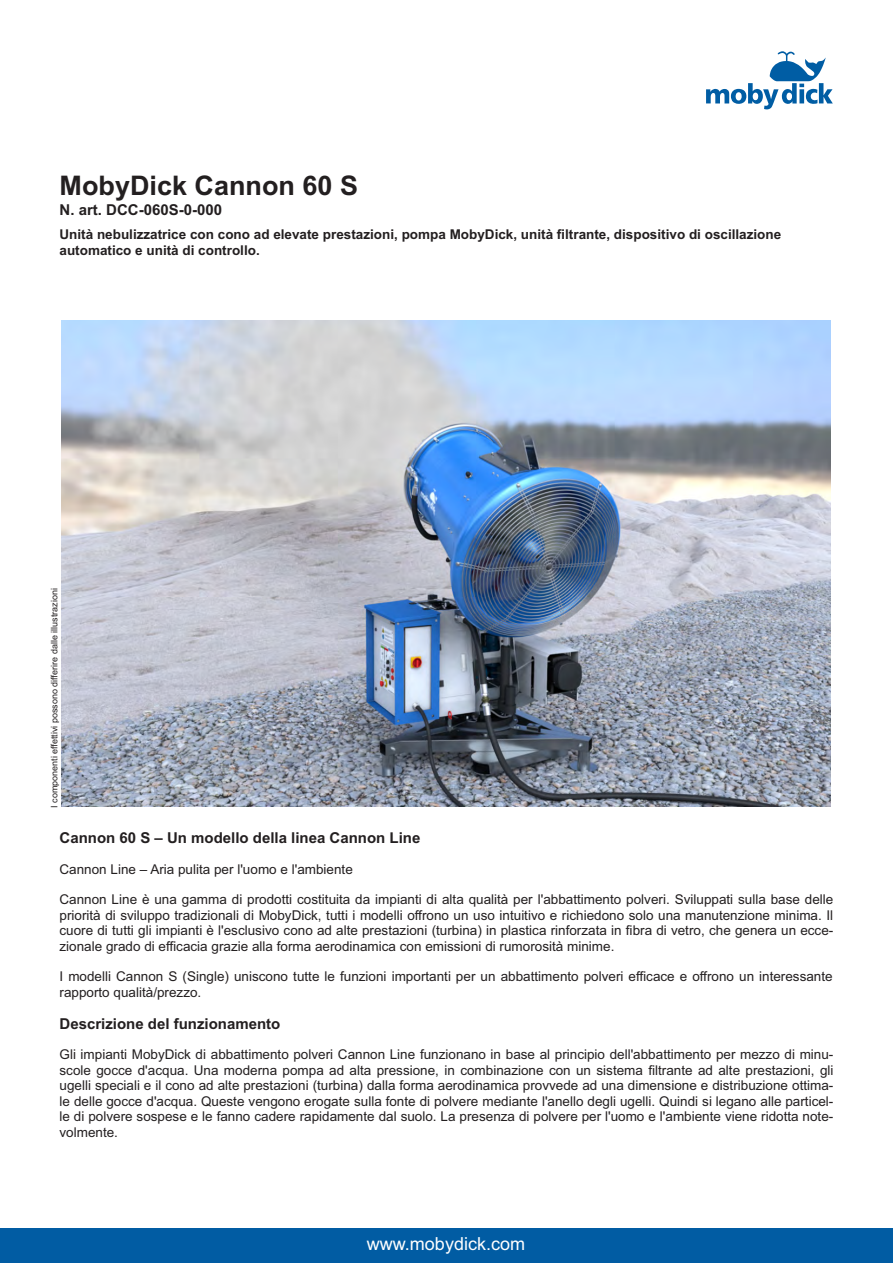
<style>
.page{position:relative;width:893px;height:1263px;background:#fff}
.page>*{position:absolute;margin:0;border:0;box-sizing:border-box;transform-origin:0 0}
.t1{font:700 27px "Arial";color:#231f20}
.t2{font:18px "Arial";color:#fff}
.t3{font:700 15px "Arial";color:#231f20}
.t4{font:13.5px/15.5px "Arial";color:#231f20;text-align:justify}
.t5{font:700 13.5px/15.5px "Arial";color:#231f20}
.t6{font:9px "Arial";color:#231f20}
</style>
<div class="page">
<svg style="left:706px;top:51px;width:127px;height:58px"></svg>
<img style="left:61px;top:320px;width:769px;height:486px">
<div style="left:0;top:1229px;width:893px;height:34px;background:#015ca3"></div>
<h1 class="t1" style="left:60px;top:175px;width:300px">MobyDick Cannon 60 S</h1>
<p class="t3" style="left:60px;top:204px;width:164px">N. art. DCC-060S-0-000</p>
<p class="t5" style="left:60px;top:228px;width:723px">Unità nebulizzatrice con cono ad elevate prestazioni, pompa MobyDick, unità filtrante, dispositivo di oscillazione automatico e unità di controllo.</p>
<p class="t6" style="left:51px;top:808px;width:221px;rotate:-90deg">I componenti effettivi possono differire dalle illustrazioni</p>
<p class="t3" style="left:60px;top:832px;width:362px">Cannon 60 S – Un modello della linea Cannon Line</p>
<p class="t4" style="left:60px;top:862px;width:295px">Cannon Line – Aria pulita per l'uomo e l'ambiente</p>
<p class="t4" style="left:60px;top:893px;width:775px">Cannon Line è una gamma di prodotti costituita da impianti di alta qualità per l'abbattimento polveri. Sviluppati sulla base delle priorità di sviluppo tradizionali di MobyDick, tutti i modelli offrono un uso intuitivo e richiedono solo una manutenzione minima. Il cuore di tutti gli impianti è l'esclusivo cono ad alte prestazioni (turbina) in plastica rinforzata in fibra di vetro, che genera un ecce&shy;zionale grado di efficacia grazie alla forma aerodinamica con emissioni di rumorosità minime.</p>
<p class="t4" style="left:60px;top:970px;width:775px">I modelli Cannon S (Single) uniscono tutte le funzioni importanti per un abbattimento polveri efficace e offrono un interessante rapporto qualità/prezzo.</p>
<p class="t3" style="left:60px;top:1017px;width:222px">Descrizione del funzionamento</p>
<p class="t4" style="left:60px;top:1048px;width:775px">Gli impianti MobyDick di abbattimento polveri Cannon Line funzionano in base al principio dell'abbattimento per mezzo di minu&shy;scole gocce d'acqua. Una moderna pompa ad alta pressione, in combinazione con un sistema filtrante ad alte prestazioni, gli ugelli speciali e il cono ad alte prestazioni (turbina) dalla forma aerodinamica provvede ad una dimensione e distribuzione ottima&shy;le delle gocce d'acqua. Queste vengono erogate sulla fonte di polvere mediante l'anello degli ugelli. Quindi si legano alle particel&shy;le di polvere sospese e le fanno cadere rapidamente dal suolo. La presenza di polvere per l'uomo e l'ambiente viene ridotta note&shy;volmente.</p>
<h2 class="t2" style="left:367px;top:1237px;width:160px">www.mobydick.com</h2>
</div>
